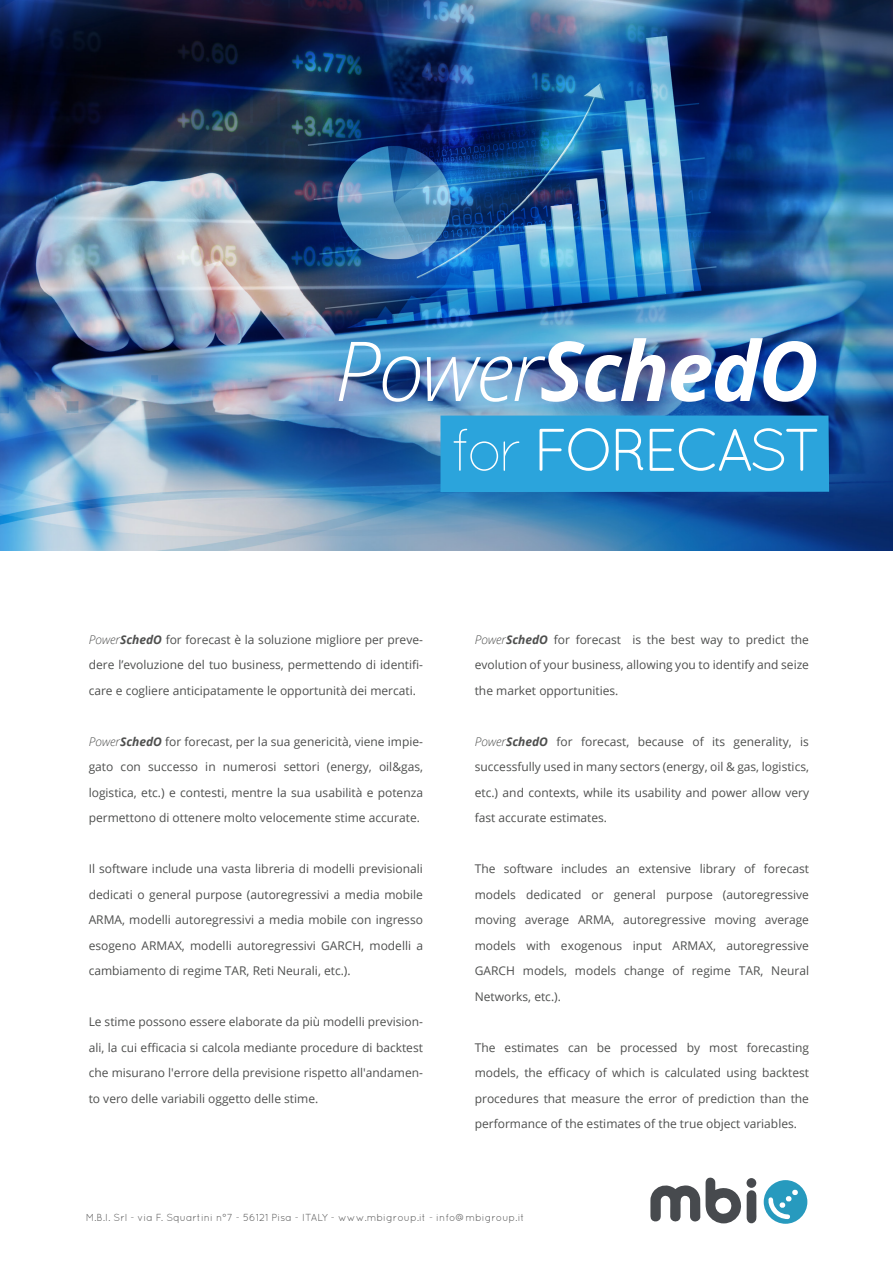
<style>
.page{position:relative;width:893px;height:1263px;background:#fff}
.page>*{position:absolute;margin:0;border:0;box-sizing:border-box;transform-origin:0 0}
.t1{font:italic 700 82.65px "Open Sans";letter-spacing:-.025em;color:#fff}
.t2{font:60px "Quicksand";letter-spacing:-.09em;color:#fff}
.t3{font:12px/25.5px "Open Sans";color:#4e4f4e;text-align:justify}
.t4{font:10.2px "Quicksand";color:#575757}
.s1{font-weight:300}
.s2{font-weight:300;font-style:italic}
.s3{font-weight:700;font-style:italic}
</style>
<div class="page">
<div style="left:764px;top:1180px;width:43px;height:44px;background:#279abe;border-radius:50%"></div>
<svg style="left:767px;top:1189px;width:31px;height:30px"></svg>
<svg style="left:650px;top:1185px;width:50px;height:37px"></svg>
<svg style="left:706px;top:1177px;width:50px;height:47px"></svg>
<img style="left:0;top:0;width:893px;height:550px">
<div style="left:440px;top:416px;width:389px;height:76px;background:#2ba4dc"></div>
<h1 class="t1" style="left:334px;top:313px;width:486px"><span class="s1">Power</span>SchedO</h1>
<h2 class="t2" style="left:450px;top:415px;width:374px"><span class="s1">for</span> FORECAST</h2>
<p class="t3" style="left:89px;top:626px;width:336px"><span class="s2">Power</span><span class="s3">SchedO</span> for forecast è la soluzione migliore per preve&shy;dere l’evoluzione del tuo business, permettendo di identifi&shy;care e cogliere anticipatamente le opportunità dei mercati.</p>
<p class="t3" style="left:89px;top:728px;width:336px"><span class="s2">Power</span><span class="s3">SchedO</span> for forecast, per la sua genericità, viene impie&shy;gato con successo in numerosi settori (energy, oil&amp;gas, logistica, etc.) e contesti, mentre la sua usabilità e potenza permettono di ottenere molto velocemente stime accurate.</p>
<p class="t3" style="left:89px;top:856px;width:336px">Il software include una vasta libreria di modelli previsionali dedicati o general purpose (autoregressivi a media mobile ARMA, modelli autoregressivi a media mobile con ingresso esogeno ARMAX, modelli autoregressivi GARCH, modelli a cambiamento di regime TAR, Reti Neurali, etc.).</p>
<p class="t3" style="left:89px;top:1009px;width:336px">Le stime possono essere elaborate da più modelli prevision&shy;ali, la cui efficacia si calcola mediante procedure di backtest che misurano l'errore della previsione rispetto all'andamen&shy;to vero delle variabili oggetto delle stime.</p>
<p class="t3" style="left:475px;top:626px;width:336px"><span class="s2">Power</span><span class="s3">SchedO</span> for forecast is the best way to predict the evolution of your business, allowing you to identify and seize the market opportunities.</p>
<p class="t3" style="left:475px;top:728px;width:336px"><span class="s2">Power</span><span class="s3">SchedO</span> for forecast, because of its generality, is successfully used in many sectors (energy, oil &amp; gas, logistics, etc.) and contexts, while its usability and power allow very fast accurate estimates.</p>
<p class="t3" style="left:475px;top:856px;width:336px">The software includes an extensive library of forecast models dedicated or general purpose (autoregressive moving average ARMA, autoregressive moving average models with exogenous input ARMAX, autoregressive GARCH models, models change of regime TAR, Neural Networks, etc.).</p>
<p class="t3" style="left:475px;top:1034px;width:336px">The estimates can be processed by most forecasting models, the efficacy of which is calculated using backtest procedures that measure the error of prediction than the performance of the estimates of the true object variables.</p>
<p class="t4" style="left:86px;top:1211px;width:440px">M.B.I. Srl - via F. Squartini n°7 - 56121 Pisa - ITALY - www.mbigroup.it - info@mbigroup.it</p>
</div>
